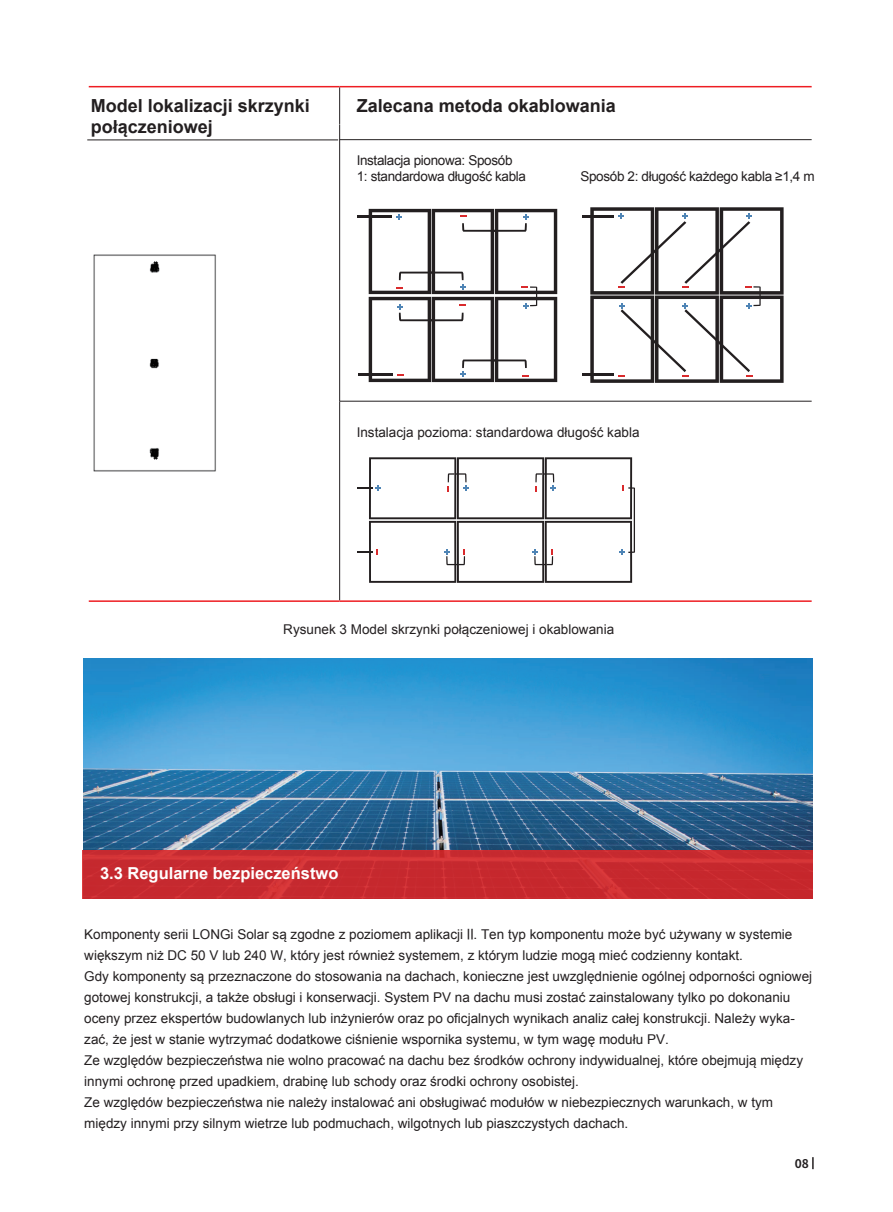
<style>
.page{position:relative;width:893px;height:1212px;background:#fff}
.page>*{position:absolute;margin:0;border:0;box-sizing:border-box;transform-origin:0 0}
.t1{font:700 18px/21.6px "Arial";color:#231f20}
.t2{font:700 16.5px "Arial";color:#fff}
.t3{font:13.5px/21px "Arial";color:#231f20}
.t4{font:13.5px/16.2px "Arial";letter-spacing:-.025em;color:#231f20}
.t5{font:700 12px "Source Han Sans CN";color:#231f20}
.s1{font-family:"Osaka"}
</style>
<div class="page">
<img style="left:84px;top:658px;width:729px;height:192px">
<svg style="left:812px;top:1157px;width:2px;height:12px"></svg>
<svg style="left:83px;top:850px;width:730px;height:48px;background:#c82a2f"></svg>
<hr style="left:89px;top:86px;width:251px;height:1px;background:#ee1d23">
<hr style="left:340px;top:86px;width:472px;height:1px;background:#ee1d23">
<hr style="left:339px;top:87px;width:1px;height:37px;background:#231f20">
<hr style="left:87px;top:140px;width:251px;height:1px;background:#231f20">
<hr style="left:340px;top:139px;width:472px;height:1px;background:#231f20">
<hr style="left:339px;top:124px;width:1px;height:277px;background:#231f20">
<hr style="left:339px;top:401px;width:473px;height:1px;background:#231f20">
<hr style="left:339px;top:401px;width:1px;height:199px;background:#231f20">
<hr style="left:89px;top:600px;width:251px;height:2px;background:#ee1d23">
<hr style="left:340px;top:600px;width:472px;height:2px;background:#ee1d23">
<img style="left:93px;top:254px;width:123px;height:218px">
<hr style="left:358px;top:374px;width:34px;height:2px;background:#231f20">
<hr style="left:357px;top:215px;width:34px;height:3px;background:#231f20">
<svg style="left:369px;top:209px;width:188px;height:173px"></svg>
<hr style="left:582px;top:215px;width:32px;height:2px;background:#231f20">
<hr style="left:582px;top:374px;width:32px;height:2px;background:#231f20">
<svg style="left:590px;top:207px;width:194px;height:176px"></svg>
<svg style="left:357px;top:457px;width:278px;height:126px"></svg>
<h1 class="t1" style="left:91px;top:95px;width:221px">Model lokalizacji skrzynki połączeniowej</h1>
<h1 class="t1" style="left:357px;top:95px;width:261px">Zalecana metoda okablowania</h1>
<p class="t4" style="left:357px;top:152px;width:171px">Instalacja pionowa: Sposób<br>1: standardowa długość kabla</p>
<p class="t4" style="left:580px;top:168px;width:236px">Sposób 2: długość każdego kabla ≥1,4 m</p>
<p class="t3" style="left:357px;top:421px;width:284px">Instalacja pozioma: standardowa długość kabla</p>
<p class="t3" style="left:283px;top:618px;width:332px">Rysunek 3 Model skrzynki połączeniowej i okablowania</p>
<p class="t2" style="left:100px;top:863px;width:240px">3.3 Regularne bezpieczeństwo</p>
<p class="t3" style="left:84px;top:924px;width:729px">Komponenty serii LONGi Solar są zgodne z poziomem aplikacji <span class="s1">Ⅱ</span>. Ten typ komponentu może być używany w systemie większym niż DC 50 V lub 240 W, który jest również systemem, z którym ludzie mogą mieć codzienny kontakt.<br>Gdy komponenty są przeznaczone do stosowania na dachach, konieczne jest uwzględnienie ogólnej odporności ogniowej gotowej konstrukcji, a także obsługi i konserwacji. System PV na dachu musi zostać zainstalowany tylko po dokonaniu oceny przez ekspertów budowlanych lub inżynierów oraz po oficjalnych wynikach analiz całej konstrukcji. Należy wyka&shy;zać, że jest w stanie wytrzymać dodatkowe ciśnienie wspornika systemu, w tym wagę modułu PV.<br>Ze względów bezpieczeństwa nie wolno pracować na dachu bez środków ochrony indywidualnej, które obejmują między innymi ochronę przed upadkiem, drabinę lub schody oraz środki ochrony osobistej.<br>Ze względów bezpieczeństwa nie należy instalować ani obsługiwać modułów w niebezpiecznych warunkach, w tym między innymi przy silnym wietrze lub podmuchach, wilgotnych lub piaszczystych dachach.</p>
<p class="t5" style="left:795px;top:1156px;width:16px">08</p>
</div>
